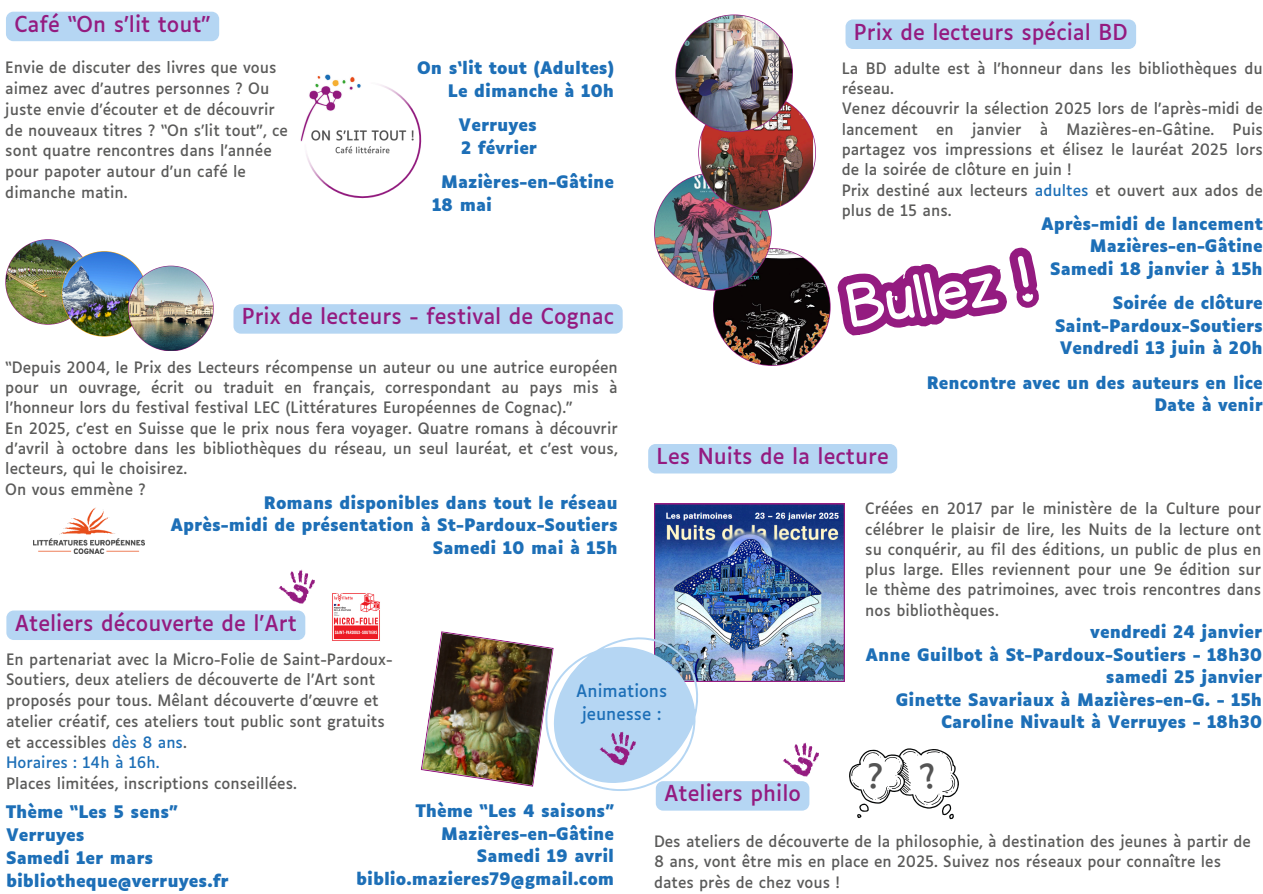
<style>
.page{position:relative;width:1263px;height:894px;background:#fff}
.page>*{position:absolute;margin:0;border:0;box-sizing:border-box;transform-origin:0 0}
.t1{font:63px "Halley";color:#fff}
.t2{font:21px "Luciole";color:#941b80}
.t3{font:700 16.5px/22.5px "Luciole";color:#1d6fb7;text-align:right}
.t4{font:16.5px "Luciole";color:#1d6fb7}
.t5{font:15px/20.2px "Luciole";color:#5b5b5a}
.t6{font:15px "Luciole";color:#1d6fb7}
.s1{color:#1d6fb7}
</style>
<div class="page">
<img style="left:300px;top:74px;width:122px;height:125px">
<img style="left:714px;top:249px;width:116px;height:116px;border-radius:50%">
<img style="left:6px;top:240px;width:84px;height:84px;border-radius:50%">
<img style="left:62px;top:251px;width:84px;height:85px;border-radius:50%">
<svg style="left:128px;top:265px;width:86px;height:86px"></svg>
<img style="left:129px;top:266px;width:84px;height:84px;border-radius:50%">
<img style="left:655px;top:173px;width:116px;height:117px;border-radius:50%">
<img style="left:699px;top:94px;width:116px;height:117px;border-radius:50%">
<img style="left:676px;top:15px;width:116px;height:117px;border-radius:50%">
<img style="left:332px;top:593px;width:48px;height:48px">
<img style="left:34px;top:507px;width:110px;height:46px">
<div style="left:6px;top:12px;width:213px;height:29px;background:#b5d6f3"></div>
<svg style="left:820px;top:247px;width:219px;height:573px"></svg>
<div style="left:845px;top:19px;width:291px;height:30px;background:#b5d6f3;border-radius:7px"></div>
<div style="left:233px;top:304px;width:390px;height:29px;background:#b5d6f3;border-radius:7px"></div>
<div style="left:6px;top:610px;width:299px;height:29px;background:#b5d6f3;border-radius:7px"></div>
<div style="left:648px;top:444px;width:249px;height:29px;background:#b5d6f3;border-radius:7px"></div>
<svg style="left:279px;top:569px;width:36px;height:34px"></svg>
<img style="left:421px;top:503px;width:538px;height:316px">
<p class="t2" style="left:14px;top:15px;width:198px">Café “On s’lit tout”</p>
<p class="t2" style="left:854px;top:23px;width:275px">Prix de lecteurs spécial BD</p>
<h2 class="t3" style="left:417px;top:58px;width:198px">On s‘lit tout (Adultes)<br>Le dimanche à 10h</h2>
<h3 class="t3" style="left:459px;top:115px;width:80px;text-align:left">Verruyes<br>2 février</h3>
<p class="t3" style="left:432px;top:172px;width:184px;text-align:left;text-indent:9px">Mazières-en-Gâtine<br>18 mai</p>
<h1 class="t5" style="left:842px;top:60px;width:423px">La BD adulte est à l’honneur dans les bibliothèques du réseau.</h1>
<p class="t5" style="left:842px;top:100px;width:423px;text-align:justify">Venez découvrir la sélection 2025 lors de l’après-midi de lancement en janvier à Mazières-en-Gâtine. Puis partagez vos impressions et élisez le lauréat 2025 lors de la soirée de clôture en juin !</p>
<h2 class="t5" style="left:842px;top:181px;width:423px">Prix destiné aux lecteurs <span class="s1">adultes</span> et ouvert aux ados de plus de 15 ans.</h2>
<p class="t5" style="left:5px;top:59px;width:284px;line-height:20.7px">Envie de discuter des livres que vous aimez avec d’autres personnes ? Ou juste envie d’écouter et de découvrir de nouveaux titres ? “On s’lit tout”, ce sont quatre rencontres dans l’année pour papoter autour d’un café le dimanche matin.</p>
<p class="t3" style="left:1041px;top:214px;width:223px">Après-midi de lancement<br>Mazières-en-Gâtine<br>Samedi 18 janvier à 15h</p>
<p class="t3" style="left:1055px;top:293px;width:209px;text-align:justify;text-indent:58px">Soirée de clôture Saint-Pardoux-Soutiers Vendredi 13 juin à 20h</p>
<h2 class="t3" style="left:927px;top:373px;width:338px">Rencontre avec un des auteurs en lice<br>Date à venir</h2>
<p class="t1" style="left:843px;top:278px;width:186px;rotate:-9deg">Bullez !</p>
<p class="t2" style="left:242px;top:307px;width:374px">Prix de lecteurs - festival de Cognac</p>
<p class="t5" style="left:5px;top:358px;width:614px;text-align:justify">“Depuis 2004, le Prix des Lecteurs récompense un auteur ou une autrice européen pour un ouvrage, écrit ou traduit en français, correspondant au pays mis à l’honneur lors du festival festival LEC (Littératures Européennes de Cognac).”</p>
<h3 class="t5" style="left:5px;top:419px;width:614px;text-align:justify">En 2025, c’est en Suisse que le prix nous fera voyager. Quatre romans à découvrir d’avril à octobre dans les bibliothèques du réseau, un seul lauréat, et c’est vous, lecteurs, qui le choisirez.</h3>
<h3 class="t5" style="left:5px;top:480px;width:142px">On vous emmène ?</h3>
<h3 class="t3" style="left:171px;top:492px;width:449px">Romans disponibles dans tout le réseau<br>Après-midi de présentation à St-Pardoux-Soutiers<br>Samedi 10 mai à 15h</h3>
<h3 class="t2" style="left:657px;top:447px;width:234px">Les Nuits de la lecture</h3>
<p class="t5" style="left:865px;top:499px;width:398px;text-align:justify">Créées en 2017 par le ministère de la Culture pour célébrer le plaisir de lire, les Nuits de la lecture ont su conquérir, au fil des éditions, un public de plus en plus large. Elles reviennent pour une 9e édition sur le thème des patrimoines, avec trois rencontres dans nos bibliothèques.</p>
<p class="t3" style="left:865px;top:622px;width:398px">vendredi 24 janvier<br>Anne Guilbot à St-Pardoux-Soutiers - 18h30 samedi 25 janvier<br>Ginette Savariaux à Mazières-en-G. - 15h<br>Caroline Nivault à Verruyes - 18h30</p>
<p class="t2" style="left:15px;top:613px;width:284px">Ateliers découverte de l’Art</p>
<h3 class="t5" style="left:6px;top:649px;width:388px;line-height:20.7px">En partenariat avec la Micro-Folie de Saint-Pardoux-Soutiers, deux ateliers de découverte de l’Art sont proposés pour tous. Mêlant découverte d’œuvre et atelier créatif, ces ateliers tout public sont gratuits et accessibles <span class="s1">dès 8 ans</span>.</h3>
<p class="t6" style="left:6px;top:756px;width:155px">Horaires : 14h à 16h.</p>
<p class="t5" style="left:6px;top:774px;width:292px">Places limitées, inscriptions conseillées.</p>
<p class="t3" style="left:6px;top:801px;width:224px;line-height:23px;text-align:left">Thème “Les 5 sens”<br>Verruyes<br>Samedi 1er mars bibliotheque@verruyes.fr</p>
<p class="t3" style="left:356px;top:801px;width:260px">Thème “Les 4 saisons”<br>Mazières-en-Gâtine<br>Samedi 19 avril biblio.mazieres79@gmail.com</p>
<p class="t4" style="left:576px;top:684px;width:93px">Animations</p>
<p class="t4" style="left:582px;top:706px;width:81px">jeunesse :</p>
<p class="t2" style="left:664px;top:784px;width:138px">Ateliers philo</p>
<p class="t5" style="left:654px;top:832px;width:598px">Des ateliers de découverte de la philosophie, à destination des jeunes à partir de</p>
<p class="t5" style="left:654px;top:852px;width:569px">8 ans, vont être mis en place en 2025. Suivez nos réseaux pour connaître les dates près de chez vous !</p>
</div>
